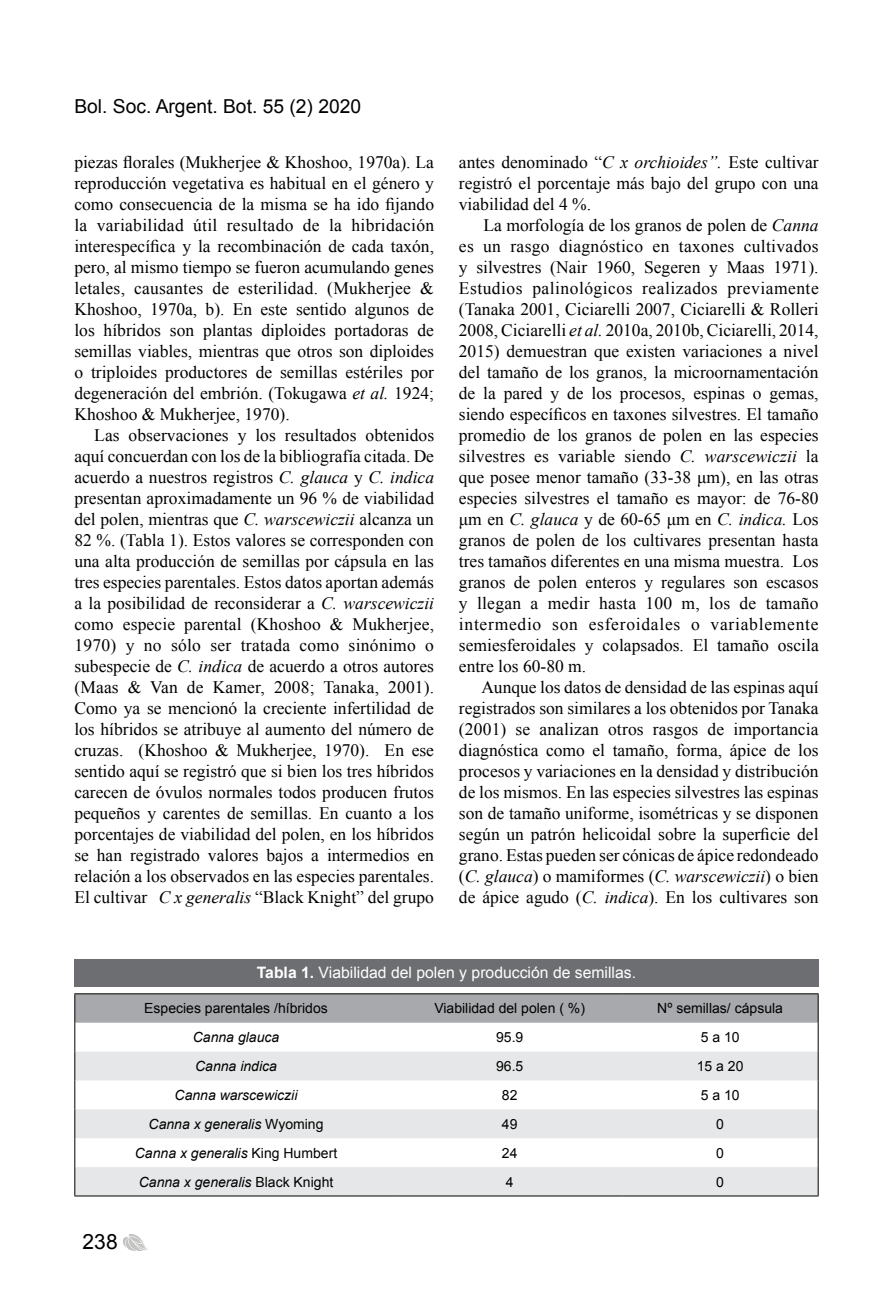
<style>
.page{position:relative;width:893px;height:1290px;background:#fff}
.page>*{position:absolute;margin:0;border:0;box-sizing:border-box;transform-origin:0 0}
.t1{font:21px "Arial";color:#000}
.t2{font:19.25px "Arial";color:#000}
.t3{font:17.5px/21px "Times New Roman";color:#000;text-align:justify}
.t4{font:15.75px "Arial";color:#fff}
.t5{font:italic 14px "Arial";color:#000}
.t6{font:14px "Arial";color:#000}
.s1{font-style:italic}
.s2{font-weight:700}
.s3{font-style:normal}
</style>
<div class="page">
<svg style="left:123px;top:1234px;width:25px;height:17px"></svg>
<div style="left:74px;top:959px;width:745px;height:27px;background:#6d6e71"></div>
<hr style="left:74px;top:993px;width:323px;height:1px;background:#000">
<hr style="left:397px;top:993px;width:226px;height:1px;background:#000">
<hr style="left:623px;top:993px;width:196px;height:1px;background:#000">
<svg style="left:74px;top:994px;width:745px;height:201px"></svg>
<hr style="left:74px;top:1195px;width:323px;height:1px;background:#000">
<hr style="left:397px;top:1195px;width:226px;height:1px;background:#000">
<hr style="left:623px;top:1195px;width:196px;height:1px;background:#000">
<p class="t2" style="left:74px;top:94px;width:288px">Bol. Soc. Argent. Bot. 55 (2) 2020</p>
<p class="t3" style="left:74px;top:151px;width:361px">piezas florales (Mukherjee &amp; Khoshoo, 1970a). La reproducción vegetativa es habitual en el género y como consecuencia de la misma se ha ido fijando la variabilidad útil resultado de la hibridación interespecífica y la recombinación de cada taxón, pero, al mismo tiempo se fueron acumulando genes letales, causantes de esterilidad. (Mukherjee &amp; Khoshoo, 1970a, b). En este sentido algunos de los híbridos son plantas diploides portadoras de semillas viables, mientras que otros son diploides o triploides productores de semillas estériles por degeneración del embrión. (Tokugawa <span class="s1">et al.</span> 1924; Khoshoo &amp; Mukherjee, 1970).</p>
<p class="t3" style="left:74px;top:424px;width:361px;text-indent:20px">Las observaciones y los resultados obtenidos aquí concuerdan con los de la bibliografía citada. De acuerdo a nuestros registros <span class="s1">C. glauca</span> y <span class="s1">C. indica </span>presentan aproximadamente un 96 % de viabilidad del polen, mientras que <span class="s1">C. warscewiczii</span> alcanza un 82 %. (Tabla 1). Estos valores se corresponden con una alta producción de semillas por cápsula en las tres especies parentales. Estos datos aportan además a la posibilidad de reconsiderar a <span class="s1">C. warscewiczii </span>como especie parental (Khoshoo &amp; Mukherjee, 1970) y no sólo ser tratada como sinónimo o subespecie de <span class="s1">C. indica</span> de acuerdo a otros autores (Maas &amp; Van de Kamer, 2008; Tanaka, 2001).<br>Como ya se mencionó la creciente infertilidad de los híbridos se atribuye al aumento del número de cruzas. (Khoshoo &amp; Mukherjee, 1970). En ese sentido aquí se registró que si bien los tres híbridos carecen de óvulos normales todos producen frutos pequeños y carentes de semillas. En cuanto a los porcentajes de viabilidad del polen, en los híbridos se han registrado valores bajos a intermedios en relación a los observados en las especies parentales.<br>El cultivar <span class="s1">C x generalis</span> “Black Knight” del grupo</p>
<p class="t3" style="left:459px;top:151px;width:361px">antes denominado “<span class="s1">C x orchioides”.</span> Este cultivar registró el porcentaje más bajo del grupo con una viabilidad del 4 %.</p>
<p class="t3" style="left:459px;top:214px;width:361px;text-indent:24px">La morfología de los granos de polen de <span class="s1">Canna </span>es un rasgo diagnóstico en taxones cultivados y silvestres (Nair 1960, Segeren y Maas 1971).<br>Estudios palinológicos realizados previamente (Tanaka 2001, Ciciarelli 2007, Ciciarelli &amp; Rolleri 2008, Ciciarelli <span class="s1">et al.</span> 2010a, 2010b, Ciciarelli, 2014, 2015) demuestran que existen variaciones a nivel del tamaño de los granos, la microornamentación de la pared y de los procesos, espinas o gemas, siendo específicos en taxones silvestres. El tamaño promedio de los granos de polen en las especies silvestres es variable siendo <span class="s1">C. warscewiczii</span> la que posee menor tamaño (33-38 μm), en las otras especies silvestres el tamaño es mayor: de 76-80 μm en <span class="s1">C. glauca</span> y de 60-65 μm en <span class="s1">C. indica.</span> Los granos de polen de los cultivares presentan hasta tres tamaños diferentes en una misma muestra. Los granos de polen enteros y regulares son escasos y llegan a medir hasta 100 m, los de tamaño intermedio son esferoidales o variablemente semiesferoidales y colapsados. El tamaño oscila entre los 60-80 m.</p>
<p class="t3" style="left:459px;top:676px;width:361px;text-indent:22px">Aunque los datos de densidad de las espinas aquí registrados son similares a los obtenidos por Tanaka (2001) se analizan otros rasgos de importancia diagnóstica como el tamaño, forma, ápice de los procesos y variaciones en la densidad y distribución de los mismos. En las especies silvestres las espinas son de tamaño uniforme, isométricas y se disponen según un patrón helicoidal sobre la superficie del grano. Estas pueden ser cónicas de ápice redondeado (<span class="s1">C. glauca</span>) o mamiformes (<span class="s1">C. warscewiczii</span>) o bien de ápice agudo (<span class="s1">C. indica</span>). En los cultivares son</p>
<p class="t1" style="left:83px;top:1228px;width:37px">238</p>
<p class="t4" style="left:257px;top:962px;width:381px"><span class="s2">Tabla 1.</span> Viabilidad del polen y producción de semillas.</p>
<p class="t6" style="left:144px;top:999px;width:185px">Especies parentales /híbridos</p>
<p class="t6" style="left:434px;top:999px;width:152px">Viabilidad del polen ( %)</p>
<p class="t6" style="left:657px;top:999px;width:127px">Nº semillas/ cápsula</p>
<p class="t5" style="left:193px;top:1028px;width:88px">Canna glauca</p>
<p class="t6" style="left:496px;top:1028px;width:29px">95.9</p>
<p class="t6" style="left:701px;top:1028px;width:40px">5 a 10</p>
<p class="t5" style="left:195px;top:1057px;width:83px">Canna indica</p>
<p class="t6" style="left:496px;top:1057px;width:29px">96.5</p>
<p class="t6" style="left:697px;top:1057px;width:48px">15 a 20</p>
<p class="t5" style="left:175px;top:1086px;width:124px">Canna warscewiczii</p>
<p class="t6" style="left:502px;top:1086px;width:17px">82</p>
<p class="t6" style="left:701px;top:1086px;width:40px">5 a 10</p>
<p class="t5" style="left:149px;top:1115px;width:176px">Canna x generalis <span class="s3">Wyoming</span></p>
<p class="t6" style="left:502px;top:1115px;width:17px">49</p>
<p class="t6" style="left:716px;top:1115px;width:9px">0</p>
<p class="t5" style="left:135px;top:1144px;width:204px">Canna x generalis <span class="s3">King Humbert</span></p>
<p class="t6" style="left:502px;top:1144px;width:17px">24</p>
<p class="t6" style="left:716px;top:1144px;width:9px">0</p>
<p class="t5" style="left:139px;top:1172px;width:196px">Canna x generalis <span class="s3">Black Knight</span></p>
<p class="t6" style="left:506px;top:1172px;width:9px">4</p>
<p class="t6" style="left:716px;top:1172px;width:9px">0</p>
</div>
